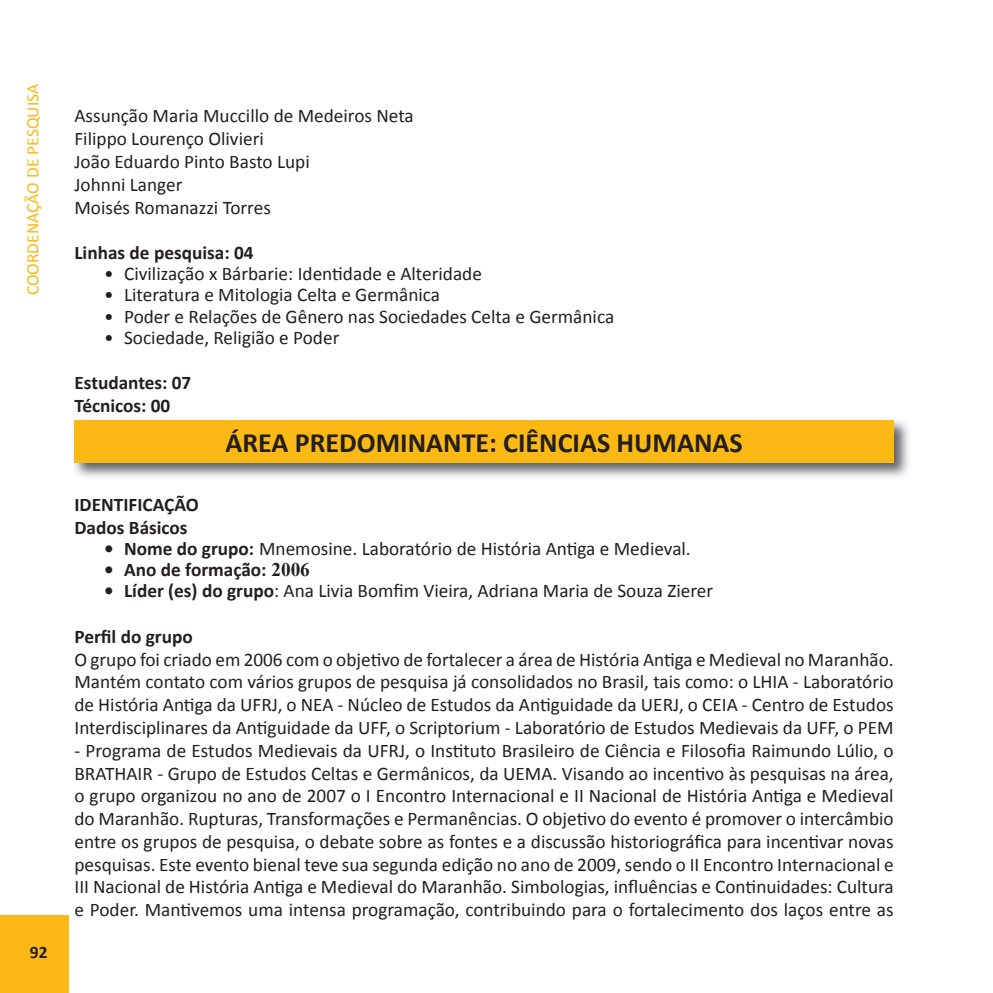
<style>
.page{position:relative;width:993px;height:993px;background:#fff}
.page>*{position:absolute;margin:0;border:0;box-sizing:border-box;transform-origin:0 0}
.t1{font:700 28px "Calibri";color:#231f20}
.t2{font:19.25px/22.8px "Calibri";color:#231f20;text-align:justify}
.t3{font:700 19.25px/22.8px "Calibri";color:#231f20}
.t4{font:17.5px "Calibri";color:#fcb814}
.t5{font:700 17.5px "Calibri";color:#231f20}
.s1{font-weight:700}
.s2{font-family:"Times New Roman"}
</style>
<div class="page">
<div style="left:0;top:915px;width:68px;height:77px;background:#fcb814"></div>
<img style="left:74px;top:420px;width:835px;height:57px">
<div style="left:74px;top:420px;width:819px;height:43px;background:#fcb814"></div>
<p class="t4" style="left:22px;top:295px;width:213px;rotate:-90deg">COORDENAÇÃO DE PESQUISA</p>
<p class="t5" style="left:30px;top:941px;width:19px">92</p>
<p class="t2" style="left:74px;top:105px;width:341px;text-align:left">Assunção Maria Muccillo de Medeiros Neta<br>Filippo Lourenço Olivieri<br>João Eduardo Pinto Basto Lupi<br>Johnni Langer<br>Moisés Romanazzi Torres</p>
<p class="t3" style="left:74px;top:241px;width:180px">Linhas de pesquisa: 04</p>
<p class="t2" style="left:104px;top:262px;width:379px">• Civilização x Bárbarie: Identidade e Alteridade</p>
<p class="t2" style="left:104px;top:284px;width:337px">• Literatura e Mitologia Celta e Germânica</p>
<p class="t2" style="left:104px;top:305px;width:511px">• Poder e Relações de Gênero nas Sociedades Celta e Germânica</p>
<p class="t2" style="left:104px;top:326px;width:236px">• Sociedade, Religião e Poder</p>
<p class="t3" style="left:74px;top:371px;width:118px">Estudantes: 07<br>Técnicos: 00</p>
<h1 class="t1" style="left:225px;top:425px;width:518px">ÁREA PREDOMINANTE: CIÊNCIAS HUMANAS</h1>
<p class="t3" style="left:74px;top:493px;width:126px">IDENTIFICAÇÃO<br>Dados Básicos</p>
<p class="t2" style="left:104px;top:537px;width:588px"><span class="s1">• Nome do grupo:</span> Mnemosine. Laboratório de História Antiga e Medieval.</p>
<p class="t3" style="left:104px;top:558px;width:207px">• Ano de formação: <span class="s2">2006</span></p>
<p class="t2" style="left:104px;top:579px;width:610px"><span class="s1">• Líder (es) do grupo</span>: Ana Livia Bomfim Vieira, Adriana Maria de Souza Zierer</p>
<p class="t3" style="left:74px;top:625px;width:120px">Perfil do grupo</p>
<p class="t2" style="left:74px;top:647px;width:820px">O grupo foi criado em 2006 com o objetivo de fortalecer a área de História Antiga e Medieval no Maranhão.<br>Mantém contato com vários grupos de pesquisa já consolidados no Brasil, tais como: o LHIA - Laboratório de História Antiga da UFRJ, o NEA - Núcleo de Estudos da Antiguidade da UERJ, o CEIA - Centro de Estudos Interdisciplinares da Antiguidade da UFF, o Scriptorium - Laboratório de Estudos Medievais da UFF, o PEM</p>
<p class="t2" style="left:74px;top:738px;width:820px">- Programa de Estudos Medievais da UFRJ, o Instituto Brasileiro de Ciência e Filosofia Raimundo Lúlio, o BRATHAIR - Grupo de Estudos Celtas e Germânicos, da UEMA. Visando ao incentivo às pesquisas na área, o grupo organizou no ano de 2007 o I Encontro Internacional e II Nacional de História Antiga e Medieval do Maranhão. Rupturas, Transformações e Permanências. O objetivo do evento é promover o intercâmbio entre os grupos de pesquisa, o debate sobre as fontes e a discussão historiográfica para incentivar novas pesquisas. Este evento bienal teve sua segunda edição no ano de 2009, sendo o II Encontro Internacional e III Nacional de História Antiga e Medieval do Maranhão. Simbologias, influências e Continuidades: Cultura e Poder. Mantivemos uma intensa programação, contribuindo para o fortalecimento dos laços entre as</p>
</div>
